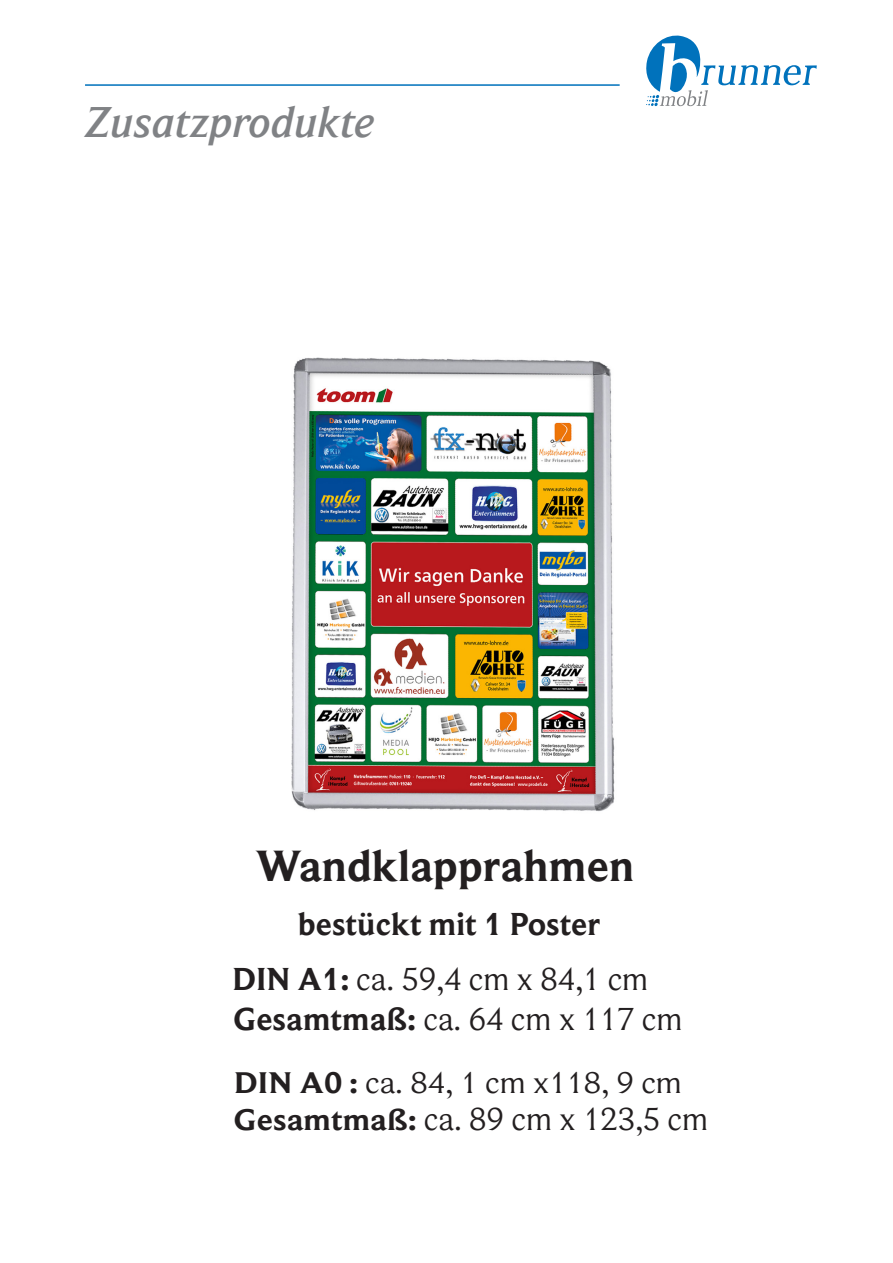
<style>
.page{position:relative;width:893px;height:1263px;background:#fff}
.page>*{position:absolute;margin:0;border:0;box-sizing:border-box;transform-origin:0 0}
.t1{font:700 45.6px "Beaufort Pro";color:#231f20}
.t2{font:italic 500 45px "Beaufort Pro";color:#808285}
.t3{font:33.15px "Beaufort Pro";color:#231f20}
.t4{font:700 33.15px/54.6px "Beaufort Pro";color:#231f20;text-align:center}
.t5{font:31.2px "Beaufort Pro";color:#231f20;scale:1.06 1}
.s1{font-weight:400}
.s2{font-weight:700}
.s3{font-weight:700;font-size:31.2px}
</style>
<div class="page">
<hr style="left:85px;top:84px;width:535px;height:2px;background:#0072bc">
<svg style="left:646px;top:35px;width:171px;height:71px"></svg>
<img style="left:291px;top:357px;width:324px;height:455px">
<h2 class="t2" style="left:85px;top:96px;width:291px">Zusatzprodukte</h2>
<h1 class="t1" style="left:255px;top:840px;width:381px">Wandklapprahmen</h1>
<p class="t4" style="left:232px;top:897px;width:418px">bestückt mit 1 Poster<br>DIN A1: <span class="s1">ca. 59,4 cm x 84,1 cm</span></p>
<p class="t3" style="left:233px;top:1000px;width:451px"><span class="s2">Gesamtmaß:</span> ca. 64 cm x 117 cm</p>
<p class="t5" style="left:234px;top:1064px;width:424px"><span class="s2">DIN A0 :</span> ca. 84, 1 cm x118, 9 cm</p>
<p class="t3" style="left:234px;top:1100px;width:476px"><span class="s3">Gesamtmaß:</span> ca. 89 cm x 123,5 cm</p>
</div>
